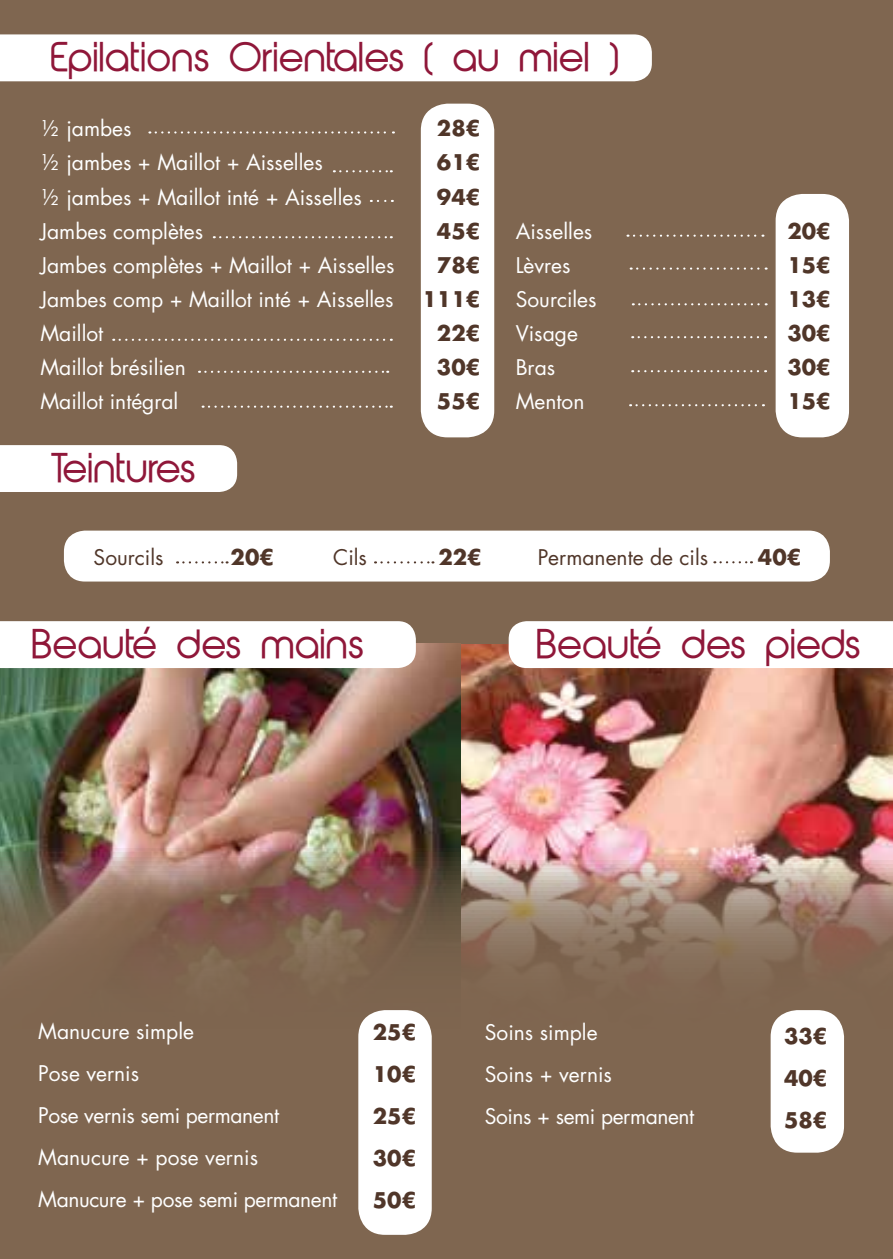
<style>
.page{position:relative;width:893px;height:1259px;background:#7f6650}
.page>*{position:absolute;margin:0;border:0;box-sizing:border-box;transform-origin:0 0}
.t1{font:37.8px "Abeatby Kai";color:#8f1739}
.t2{font:21px/42px "Futura Std";color:#fff}
.t3{font:700 21px/42px "Futura Std";color:#503629;text-align:justify}
.t4{font:21px "Futura Std";color:#503629}
</style>
<div class="page">
<img style="left:0;top:644px;width:460px;height:384px">
<div style="left:358px;top:1010px;width:74px;height:224px;background:#fff;border-radius:27px"></div>
<img style="left:461px;top:644px;width:432px;height:445px">
<div style="left:0;top:621px;width:416px;height:47px;background:#fff"></div>
<div style="left:509px;top:621px;width:384px;height:47px;background:#fff"></div>
<div style="left:421px;top:104px;width:73px;height:333px;background:#fff;border-radius:27px"></div>
<div style="left:776px;top:194px;width:73px;height:243px;background:#fff;border-radius:27px"></div>
<div style="left:64px;top:530px;width:766px;height:51px;background:#fff;border-radius:21px"></div>
<div style="left:0;top:34px;width:652px;height:47px;background:#fff"></div>
<div style="left:0;top:445px;width:237px;height:47px;background:#fff"></div>
<svg style="left:177px;top:561px;width:51px;height:2px"></svg>
<svg style="left:375px;top:561px;width:58px;height:2px"></svg>
<svg style="left:714px;top:561px;width:38px;height:2px"></svg>
<svg style="left:156px;top:131px;width:238px;height:2px"></svg>
<svg style="left:214px;top:236px;width:178px;height:2px"></svg>
<svg style="left:631px;top:267px;width:136px;height:3px"></svg>
<svg style="left:633px;top:303px;width:134px;height:2px"></svg>
<div style="left:771px;top:1010px;width:73px;height:142px;background:#fff;border-radius:27px"></div>
<svg style="left:120px;top:339px;width:272px;height:2px"></svg>
<svg style="left:203px;top:405px;width:189px;height:3px"></svg>
<svg style="left:334px;top:170px;width:58px;height:2px"></svg>
<svg style="left:639px;top:336px;width:127px;height:2px"></svg>
<svg style="left:639px;top:370px;width:127px;height:2px"></svg>
<svg style="left:630px;top:404px;width:134px;height:2px"></svg>
<svg style="left:199px;top:371px;width:189px;height:2px"></svg>
<svg style="left:634px;top:235px;width:129px;height:2px"></svg>
<svg style="left:378px;top:200px;width:15px;height:2px"></svg>
<h1 class="t1" style="left:52px;top:42px;width:571px">Epilations Orientales ( au miel )</h1>
<p class="t2" style="left:41px;top:108px;width:93px">½ jambes</p>
<p class="t3" style="left:437px;top:107px;width:45px">28€</p>
<p class="t2" style="left:41px;top:142px;width:284px">½ jambes + Maillot + Aisselles</p>
<p class="t3" style="left:437px;top:141px;width:45px">61€</p>
<p class="t2" style="left:41px;top:176px;width:323px">½ jambes + Maillot inté + Aisselles</p>
<p class="t3" style="left:437px;top:175px;width:45px">94€</p>
<p class="t2" style="left:41px;top:210px;width:164px">Jambes complètes</p>
<p class="t3" style="left:437px;top:210px;width:45px">45€</p>
<p class="t2" style="left:516px;top:210px;width:78px">Aisselles</p>
<p class="t3" style="left:787px;top:210px;width:45px">20€</p>
<p class="t2" style="left:41px;top:244px;width:355px">Jambes complètes + Maillot + Aisselles</p>
<p class="t3" style="left:437px;top:244px;width:45px">78€</p>
<p class="t2" style="left:516px;top:244px;width:56px">Lèvres</p>
<p class="t3" style="left:787px;top:244px;width:45px">15€</p>
<p class="t2" style="left:41px;top:278px;width:354px">Jambes comp + Maillot inté + Aisselles</p>
<p class="t3" style="left:423px;top:278px;width:59px">111€</p>
<p class="t2" style="left:516px;top:278px;width:82px">Sourciles</p>
<p class="t3" style="left:787px;top:278px;width:45px">13€</p>
<p class="t2" style="left:41px;top:313px;width:64px">Maillot</p>
<p class="t3" style="left:437px;top:312px;width:45px">22€</p>
<p class="t2" style="left:516px;top:313px;width:64px">Visage</p>
<p class="t3" style="left:787px;top:312px;width:45px">30€</p>
<p class="t2" style="left:41px;top:347px;width:147px">Maillot brésilien</p>
<p class="t3" style="left:437px;top:346px;width:45px">30€</p>
<p class="t2" style="left:516px;top:347px;width:41px">Bras</p>
<p class="t3" style="left:787px;top:346px;width:45px">30€</p>
<p class="t2" style="left:41px;top:381px;width:139px">Maillot intégral</p>
<p class="t3" style="left:437px;top:380px;width:45px">55€</p>
<p class="t2" style="left:516px;top:381px;width:70px">Menton</p>
<p class="t3" style="left:787px;top:380px;width:45px">15€</p>
<h1 class="t1" style="left:52px;top:452px;width:147px">Teintures</h1>
<p class="t4" style="left:94px;top:544px;width:71px">Sourcils</p>
<p class="t3" style="left:231px;top:536px;width:45px">20€</p>
<p class="t4" style="left:333px;top:544px;width:35px">Cils</p>
<p class="t3" style="left:438px;top:536px;width:45px">22€</p>
<p class="t4" style="left:538px;top:544px;width:172px">Permanente de cils</p>
<p class="t3" style="left:758px;top:536px;width:45px">40€</p>
<h1 class="t1" style="left:646px;top:602px;width:11px">,</h1>
<h1 class="t1" style="left:144px;top:602px;width:11px">,</h1>
<h1 class="t1" style="left:537px;top:628px;width:326px">Beaute des pieds</h1>
<h1 class="t1" style="left:33px;top:628px;width:334px">Beaute des mains</h1>
<p class="t2" style="left:38px;top:1010px;width:300px">Manucure simple<br>Pose vernis<br>Pose vernis semi permanent<br>Manucure + pose vernis<br>Manucure + pose semi permanent</p>
<p class="t3" style="left:373px;top:1011px;width:45px">25€ 10€ 25€ 30€ 50€</p>
<p class="t2" style="left:485px;top:1011px;width:211px">Soins simple<br>Soins + vernis<br>Soins + semi permanent</p>
<p class="t3" style="left:784px;top:1015px;width:45px">33€ 40€ 58€</p>
</div>
